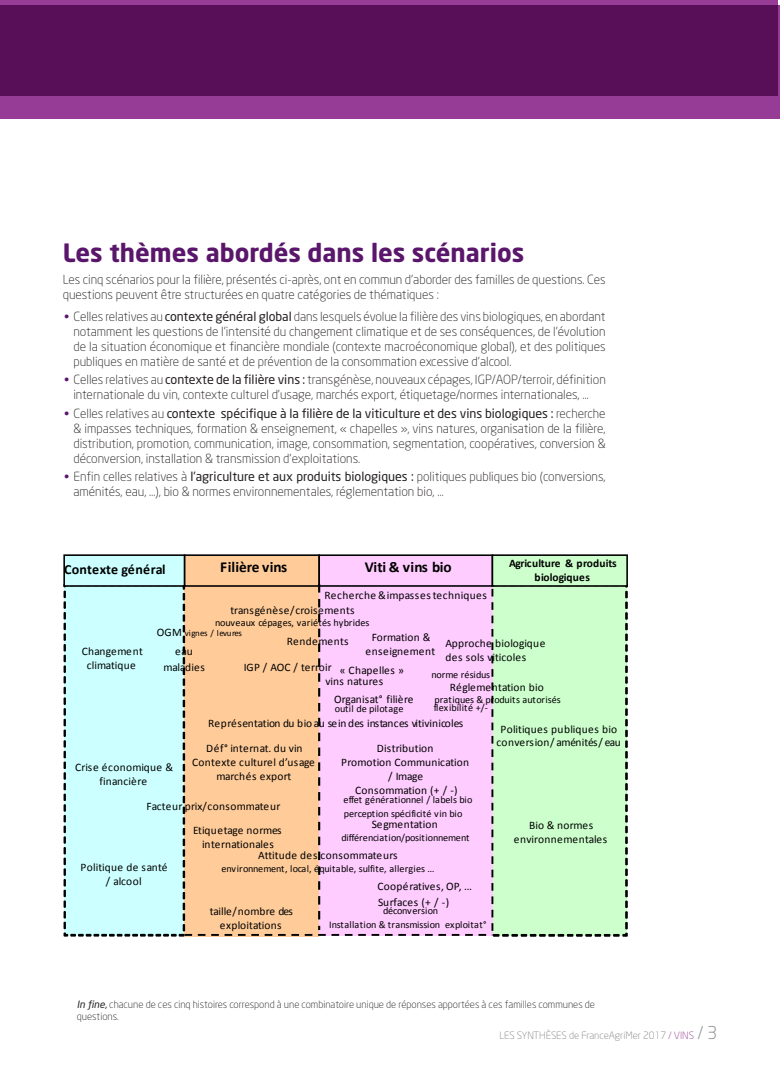
<style>
.page{position:relative;width:780px;height:1088px;background:#fff}
.page>*{position:absolute;margin:0;border:0;box-sizing:border-box;transform-origin:0 0}
.titre_partie{font:700 25px "Neo Sans";color:#5a166b}
.t1{font:700 15.25px "Calibri";letter-spacing:.005em;color:#000}
.t2{font:700 14px "Calibri";letter-spacing:.01em;color:#000}
.TEXTE{font:300 12.5px/15px "Neo Sans";color:#231f20}
.t3{font:11.5px/14px "Calibri";letter-spacing:.01em;color:#000;text-align:center}
.t4{font:11.5px/14px "Calibri";letter-spacing:.03em;color:#000;text-align:center}
.t5{font:700 11.5px/14px "Calibri";letter-spacing:-.015em;color:#000;text-align:center}
.t6{font:10.12px "Calibri";color:#000}
.t7{font:10.12px "Calibri";letter-spacing:.02em;color:#000}
.t8{font:10.12px "Calibri";letter-spacing:-.02em;color:#000}
.tableau{font:300 10px/12px "Neo Sans";color:#231f20}
.t9{font:300 10px "Neo Sans";color:#808285}
.t10{font:8.88px "Calibri";letter-spacing:-.025em;color:#000}
.s1{color:#5a166b}
.s2{font-weight:400}
.s3{font-size:11.5px}
.s4{font-weight:400;font-style:italic}
.s5{color:#973c96}
.s6{font-size:17.5px}
</style>
<div class="page">
<div style="left:0;top:0;width:777px;height:96px;background:#973c96"></div>
<svg style="left:0;top:5px;width:780px;height:113px;background:#651764"></svg>
<div style="left:493px;top:587px;width:135px;height:350px;background:#cfc"></div>
<div style="left:184px;top:555px;width:135px;height:31px;background:#fc9"></div>
<div style="left:184px;top:554px;width:136px;height:33px;border:2px solid #000"></div>
<div style="left:63px;top:581px;width:123px;height:356px;background:#cff"></div>
<div style="left:64px;top:555px;width:120px;height:31px;background:#cff"></div>
<div style="left:63px;top:554px;width:122px;height:33px;border:2px solid #000"></div>
<div style="left:319px;top:555px;width:173px;height:31px;background:#fcf"></div>
<div style="left:318px;top:554px;width:175px;height:33px;border:2px solid #000"></div>
<div style="left:492px;top:555px;width:135px;height:31px;background:#cfc"></div>
<div style="left:491px;top:554px;width:137px;height:33px;border:2px solid #000"></div>
<svg style="left:184px;top:584px;width:309px;height:352px;background:#f9c7ce"></svg>
<p class="titre_partie" style="left:63px;top:236px;width:463px">Les thèmes abordés dans les scénarios</p>
<p class="TEXTE" style="left:63px;top:271px;width:544px">Les cinq scénarios pour la filière, présentés ci-après, ont en commun d’aborder des familles de questions. Ces questions peuvent être structurées en quatre catégories de thématiques :</p>
<p class="TEXTE" style="left:73px;top:309px;width:533px;text-align:justify;text-indent:-9px"><span class="s1">•</span> Celles relatives au <span class="s2">contexte général global</span> dans lesquels évolue la filière des vins biologiques, en abordant notamment les questions de l’intensité du changement climatique et de ses conséquences, de l’évolution de la situation économique et financière mondiale (contexte macroéconomique global), et des politiques publiques en matière de santé et de prévention de la consommation excessive d’alcool.</p>
<p class="TEXTE" style="left:73px;top:372px;width:534px;text-indent:-9px"><span class="s1">•</span> Celles relatives au <span class="s2">contexte de la filière vins :</span> transgénèse, nouveaux cépages, IGP/AOP/terroir, définition internationale du vin, contexte culturel d’usage, marchés export, étiquetage/normes internationales, …</p>
<p class="TEXTE" style="left:73px;top:406px;width:533px;text-align:justify;text-indent:-9px"><span class="s1">•</span> Celles relatives au <span class="s2">contexte spécifique à la filière de la viticulture et des vins biologiques :</span> recherche &amp; impasses techniques, formation &amp; enseignement, « chapelles », vins natures, organisation de la filière, distribution, promotion, communication, image, consommation, segmentation, coopératives, conversion &amp; déconversion, installation &amp; transmission d’exploitations.</p>
<p class="TEXTE" style="left:73px;top:469px;width:533px;text-indent:-9px"><span class="s1">•</span> Enfin celles relatives à <span class="s2">l’agriculture et aux produits biologiques :</span> politiques publiques bio (conversions, aménités, eau, …), bio &amp; normes environnementales, réglementation bio, …</p>
<p class="t2" style="left:64px;top:560px;width:103px">Contexte général</p>
<p class="t2" style="left:107px;top:567px;width:80px">Contexte g é</p>
<p class="t1" style="left:220px;top:557px;width:69px">Filière vins</p>
<p class="t1" style="left:364px;top:557px;width:89px">Viti &amp; vins bio</p>
<p class="t4" style="left:324px;top:588px;width:164px">Recherche&amp;impassestechniques</p>
<p class="t5" style="left:509px;top:556px;width:109px">Agriculture &amp; produits biologiques</p>
<p class="t4" style="left:230px;top:603px;width:125px">transgénèse/croisements</p>
<p class="t6" style="left:215px;top:617px;width:156px">nouveaux cépages, variétés hybrides</p>
<p class="t10" style="left:157px;top:627px;width:86px"><span class="s3">OGM</span> vignes / levures</p>
<p class="t4" style="left:365px;top:630px;width:71px">Formation &amp; enseignement</p>
<p class="t4" style="left:287px;top:634px;width:63px">Rendements</p>
<p class="t4" style="left:445px;top:636px;width:101px;text-align:left">Approche biologique des sols viticoles</p>
<p class="t3" style="left:82px;top:644px;width:63px">Changement climatique</p>
<p class="t3" style="left:163px;top:643px;width:43px;line-height:15.6px">eau maladies</p>
<p class="t3" style="left:244px;top:660px;width:89px">IGP / AOC / terroir</p>
<p class="t3" style="left:340px;top:663px;width:66px">« Chapelles »</p>
<p class="t8" style="left:431px;top:669px;width:60px">norme résidus</p>
<p class="t3" style="left:325px;top:674px;width:59px">vins natures</p>
<p class="t3" style="left:450px;top:680px;width:95px">Réglementation bio</p>
<p class="t6" style="left:434px;top:693px;width:128px">pratiques &amp; produits autorisés</p>
<p class="t3" style="left:334px;top:692px;width:81px">Organisat° filière</p>
<p class="t7" style="left:335px;top:702px;width:70px">outil de pilotage</p>
<p class="t7" style="left:434px;top:701px;width:56px">flexibilité +/-</p>
<p class="t3" style="left:208px;top:716px;width:256px">Représentation du bio au sein des instances vitivinicoles</p>
<p class="t3" style="left:75px;top:760px;width:100px">Crise économique &amp; financière</p>
<p class="t3" style="left:192px;top:741px;width:124px">Déf° internat. du vin<br>Contexte culturel d’usage marchés export</p>
<p class="t3" style="left:147px;top:799px;width:135px">Facteur prix/consommateur</p>
<p class="t3" style="left:193px;top:823px;width:90px">Etiquetage normes internationales</p>
<p class="t3" style="left:341px;top:741px;width:130px">Distribution<br>Promotion Communication / Image<br>Consommation (+ / -)</p>
<p class="t6" style="left:343px;top:793px;width:130px">effet générationnel / labels bio</p>
<p class="t6" style="left:344px;top:807px;width:120px">perception spécificité vin bio</p>
<p class="t3" style="left:372px;top:817px;width:67px">Segmentation</p>
<p class="t6" style="left:341px;top:831px;width:130px">différenciation/positionnement</p>
<p class="t3" style="left:80px;top:860px;width:89px">Politique de santé / alcool</p>
<p class="t3" style="left:258px;top:848px;width:141px">Attitude des consommateurs</p>
<p class="t6" style="left:221px;top:862px;width:215px">environnement, local, équitable, sulfite, allergies …</p>
<p class="t3" style="left:210px;top:904px;width:85px">taille/nombre des exploitations</p>
<p class="t3" style="left:377px;top:879px;width:96px">Coopératives, OP, …</p>
<p class="t3" style="left:378px;top:895px;width:72px">Surfaces (+ / -)</p>
<p class="t6" style="left:383px;top:904px;width:56px">déconversion</p>
<p class="t7" style="left:329px;top:918px;width:159px">Installation &amp; transmission exploitat°</p>
<p class="t3" style="left:496px;top:723px;width:126px;line-height:12.8px">Politiques publiques bio conversion/ aménités/ eau</p>
<p class="t4" style="left:514px;top:818px;width:95px">Bio &amp; normes environnementales</p>
<p class="tableau" style="left:77px;top:998px;width:519px"><span class="s4">In fine,</span> chacune de ces cinq histoires correspond à une combinatoire unique de réponses apportées à ces familles communes de questions.</p>
<p class="t9" style="left:499px;top:1029px;width:219px">LES SYNTHÈSES de FranceAgriMer 2017 <span class="s5">/ VINS</span> <span class="s6">/ 3</span></p>
</div>
